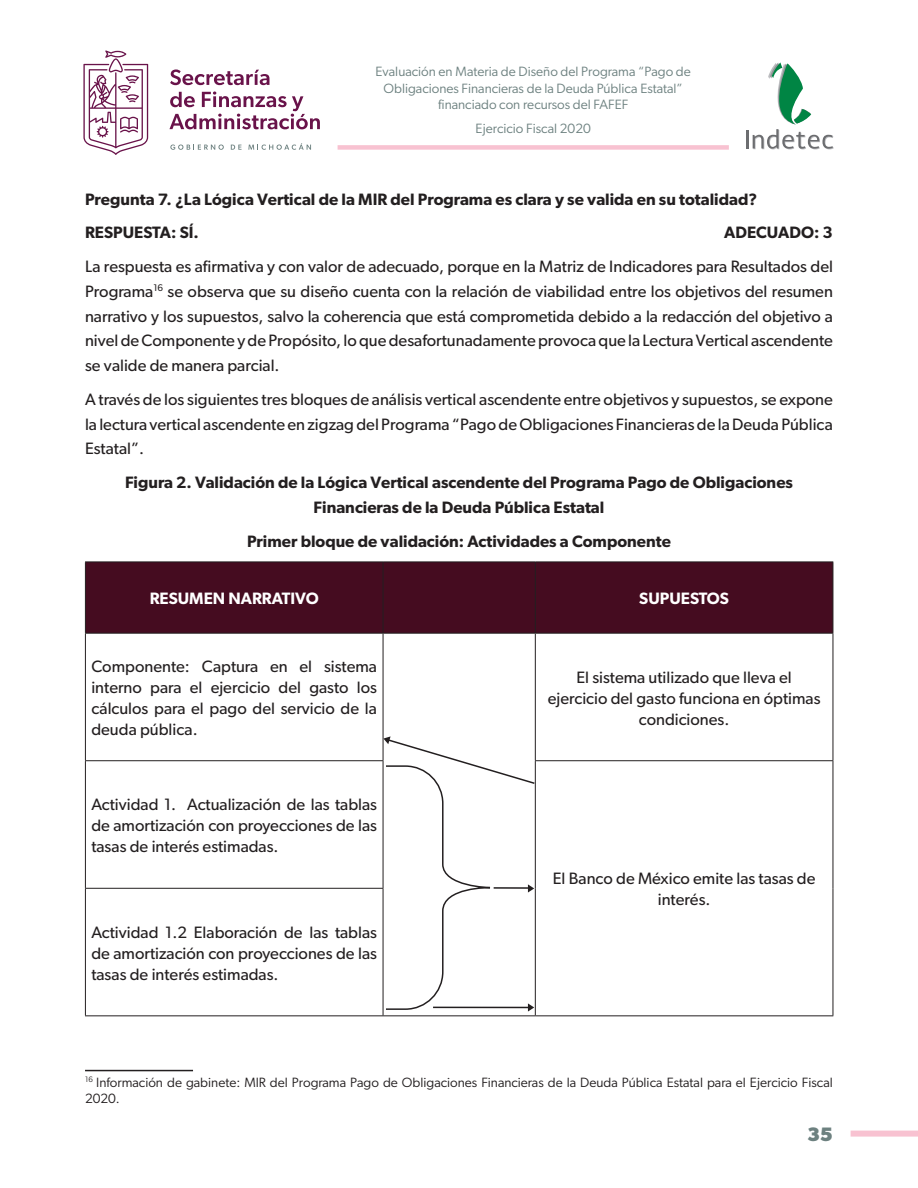
<style>
.page{position:relative;width:918px;height:1188px;background:#fff}
.page>*{position:absolute;margin:0;border:0;box-sizing:border-box;transform-origin:0 0}
.t1{font:700 19.5px "Gibson";color:#6d8180}
.Cuerpo_de_texto{font:16.5px/24.8px "Gibson";color:#231f20;text-align:justify}
.Texto_Tablas{font:16.5px/21px "Gibson";color:#231f20;text-align:justify}
.Tablas___Imagenes{font:600 16.5px/24.8px "Gibson";color:#231f20;text-align:center}
.Cuerpo_de_texto-2{font:600 16.5px "Gibson";color:#231f20}
.Titulo_Tablas{font:600 16.5px "Gibson";color:#fff}
.t2{font:13.5px/16.2px "Gibson";color:#6d8180;text-align:center}
.Pie_de_página{font:13.5px/16.2px "Gibson";color:#231f20}
</style>
<div class="page">
<div style="left:851px;top:1131px;width:67px;height:6px;background:#f8c2d1"></div>
<div style="left:338px;top:145px;width:391px;height:5px;background:#f8c2d1"></div>
<svg style="left:83px;top:50px;width:65px;height:105px"></svg>
<svg style="left:170px;top:69px;width:99px;height:16px"></svg>
<svg style="left:169px;top:91px;width:151px;height:38px"></svg>
<svg style="left:170px;top:145px;width:54px;height:5px"></svg>
<svg style="left:231px;top:145px;width:11px;height:5px"></svg>
<svg style="left:248px;top:143px;width:63px;height:7px"></svg>
<svg style="left:746px;top:62px;width:88px;height:87px"></svg>
<div style="left:86px;top:563px;width:747px;height:70px;background:#450c20"></div>
<hr style="left:85px;top:634px;width:1px;height:126px;background:#231f20">
<hr style="left:383px;top:634px;width:1px;height:126px;background:#231f20">
<hr style="left:85px;top:760px;width:298px;height:1px;background:#231f20">
<hr style="left:85px;top:761px;width:1px;height:127px;background:#231f20">
<hr style="left:85px;top:888px;width:298px;height:1px;background:#231f20">
<hr style="left:85px;top:889px;width:1px;height:126px;background:#231f20">
<hr style="left:383px;top:889px;width:1px;height:126px;background:#231f20">
<hr style="left:535px;top:634px;width:1px;height:126px;background:#231f20">
<hr style="left:833px;top:634px;width:1px;height:126px;background:#231f20">
<hr style="left:535px;top:760px;width:298px;height:1px;background:#231f20">
<hr style="left:535px;top:761px;width:1px;height:127px;background:#231f20">
<hr style="left:833px;top:761px;width:1px;height:127px;background:#231f20">
<hr style="left:535px;top:888px;width:1px;height:127px;background:#231f20">
<hr style="left:833px;top:888px;width:1px;height:127px;background:#231f20">
<hr style="left:85px;top:562px;width:298px;height:1px;background:#231f20">
<hr style="left:85px;top:562px;width:1px;height:71px;background:#231f20">
<hr style="left:383px;top:562px;width:152px;height:1px;background:#231f20">
<hr style="left:383px;top:562px;width:1px;height:71px;background:#231f20">
<hr style="left:535px;top:562px;width:298px;height:1px;background:#231f20">
<hr style="left:535px;top:562px;width:1px;height:71px;background:#231f20">
<hr style="left:833px;top:562px;width:1px;height:71px;background:#231f20">
<hr style="left:85px;top:633px;width:298px;height:1px;background:#231f20">
<hr style="left:383px;top:633px;width:152px;height:1px;background:#231f20">
<hr style="left:535px;top:633px;width:298px;height:1px;background:#231f20">
<hr style="left:535px;top:1015px;width:298px;height:1px;background:#231f20">
<hr style="left:85px;top:1015px;width:298px;height:1px;background:#231f20">
<hr style="left:383px;top:1015px;width:152px;height:1px;background:#231f20">
<hr style="left:85px;top:1070px;width:108px;height:1px;background:#231f20">
<svg style="left:383px;top:736px;width:152px;height:276px"></svg>
<p class="t2" style="left:376px;top:63px;width:317px">Evaluación en Materia de Diseño del Programa “Pago de<br>Obligaciones Financieras de la Deuda Pública Estatal” financiado con recursos del FAFEF</p>
<p class="t2" style="left:476px;top:120px;width:117px">Ejercicio Fiscal 2020</p>
<p class="Cuerpo_de_texto-2" style="left:85px;top:189px;width:674px">Pregunta 7. ¿La Lógica Vertical de la MIR del Programa es clara y se valida en su totalidad?</p>
<p class="Cuerpo_de_texto-2" style="left:85px;top:223px;width:115px">RESPUESTA: SÍ.</p>
<p class="Cuerpo_de_texto-2" style="left:724px;top:223px;width:110px">ADECUADO: 3</p>
<p class="Cuerpo_de_texto" style="left:85px;top:254px;width:749px">La respuesta es afirmativa y con valor de adecuado, porque en la Matriz de Indicadores para Resultados del Programa<sup>16</sup> se observa que su diseño cuenta con la relación de viabilidad entre los objetivos del resumen narrativo y los supuestos, salvo la coherencia que está comprometida debido a la redacción del objetivo a nivel de Componente y de Propósito, lo que desafortunadamente provoca que la Lectura Vertical ascendente se valide de manera parcial.</p>
<p class="Cuerpo_de_texto" style="left:85px;top:386px;width:749px">A través de los siguientes tres bloques de análisis vertical ascendente entre objetivos y supuestos, se expone la lectura vertical ascendente en zigzag del Programa “Pago de Obligaciones Financieras de la Deuda Pública Estatal”.</p>
<p class="Tablas___Imagenes" style="left:125px;top:470px;width:669px">Figura 2. Validación de la Lógica Vertical ascendente del Programa Pago de Obligaciones<br>Financieras de la Deuda Pública Estatal</p>
<p class="Tablas___Imagenes" style="left:247px;top:528px;width:425px">Primer bloque de validación: Actividades a Componente</p>
<p class="Titulo_Tablas" style="left:150px;top:589px;width:171px">RESUMEN NARRATIVO</p>
<p class="Titulo_Tablas" style="left:639px;top:589px;width:91px">SUPUESTOS</p>
<p class="Texto_Tablas" style="left:91px;top:656px;width:287px">Componente: Captura en el sistema interno para el ejercicio del gasto los cálculos para el pago del servicio de la deuda pública.</p>
<p class="Texto_Tablas" style="left:548px;top:666px;width:274px;text-align:center">El sistema utilizado que lleva el ejercicio del gasto funciona en óptimas condiciones.</p>
<p class="Texto_Tablas" style="left:91px;top:794px;width:287px">Actividad 1. Actualización de las tablas de amortización con proyecciones de las tasas de interés estimadas.</p>
<p class="Texto_Tablas" style="left:91px;top:921px;width:287px">Actividad 1.2 Elaboración de las tablas de amortización con proyecciones de las tasas de interés estimadas.</p>
<p class="Texto_Tablas" style="left:553px;top:868px;width:264px;text-align:center">El Banco de México emite las tasas de interés.</p>
<p class="Pie_de_página" style="left:85px;top:1074px;width:749px"><sup>16</sup> Información de gabinete: MIR del Programa Pago de Obligaciones Financieras de la Deuda Pública Estatal para el Ejercicio Fiscal<br>2020.</p>
<p class="t1" style="left:807px;top:1122px;width:27px">35</p>
</div>
